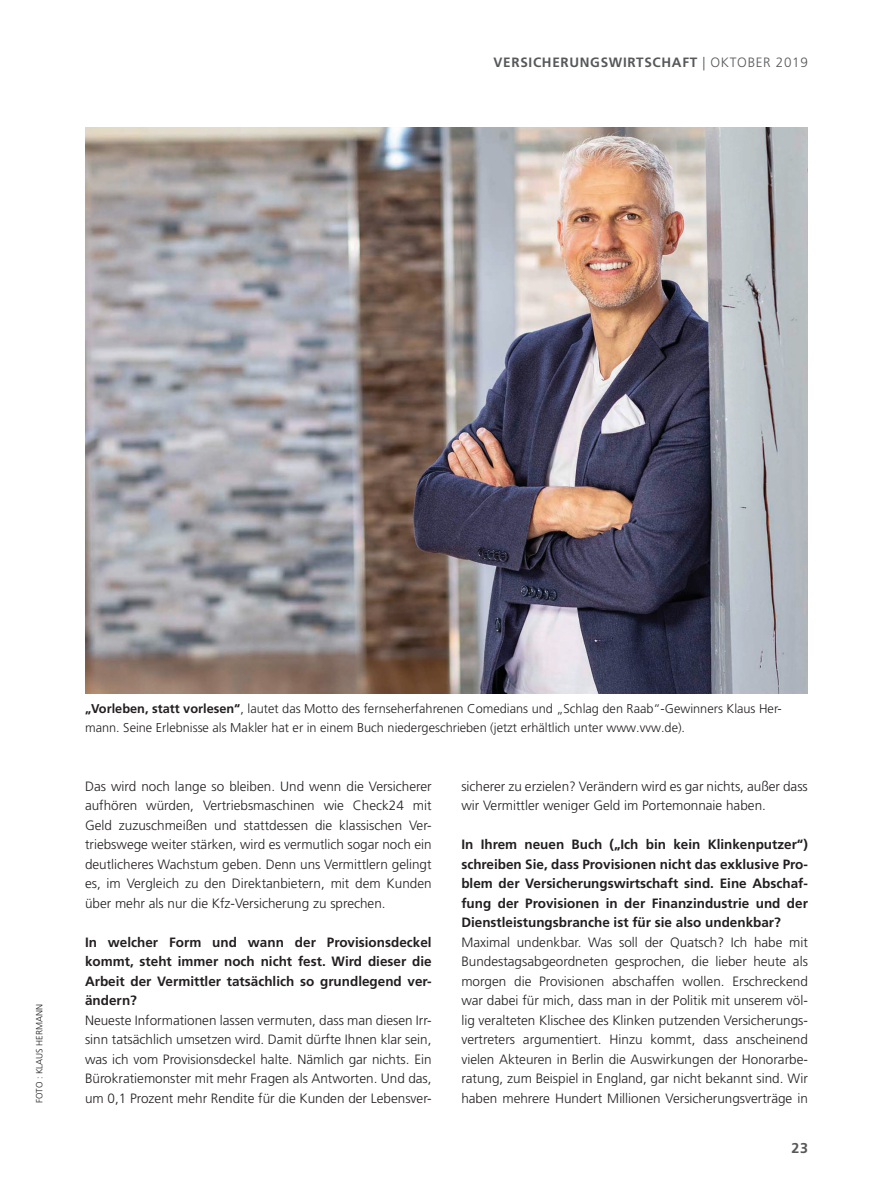
<style>
.page{position:relative;width:893px;height:1191px;background:#fff}
.page>*{position:absolute;margin:0;border:0;box-sizing:border-box;transform-origin:0 0}
.t1{font:700 14.25px "Frutiger LT Pro";color:#57585a}
.interview_antwort{font:300 13.5px/19.5px "Frutiger LT Pro";color:#231f20;text-align:justify}
.interview_frage{font:700 13.5px/19.5px "Frutiger LT Pro";color:#231f20;text-align:justify}
.t2{font:700 13.5px "Frutiger LT Pro";letter-spacing:.05em;color:#57585a}
.abbildung_legende{font:300 12.75px/19.5px "Frutiger LT Pro";color:#231f20}
.abbildung_quelle{font:300 9px "Frutiger LT Pro";color:#231f20}
.s1{font-weight:300}
.s2{font-weight:700}
</style>
<div class="page">
<img style="left:85px;top:128px;width:723px;height:565px">
<p class="t2" style="left:494px;top:54px;width:316px">VERSICHERUNGSWIRTSCHAFT <span class="s1">| OKTOBER 2019</span></p>
<p class="abbildung_quelle" style="left:34px;top:1103px;width:101px;rotate:-90deg">FOTO : KLAUS HERMANN</p>
<p class="abbildung_legende" style="left:85px;top:698px;width:698px"><span class="s2">„Vorleben, statt vorlesen“</span>, lautet das Motto des fernseherfahrenen Comedians und „Schlag den Raab“-Gewinners Klaus Her&shy;mann. Seine Erlebnisse als Makler hat er in einem Buch niedergeschrieben (jetzt erhältlich unter www.vvw.de).</p>
<p class="interview_antwort" style="left:85px;top:776px;width:348px">Das wird noch lange so bleiben. Und wenn die Versicherer aufhören würden, Vertriebsmaschinen wie Check24 mit Geld zuzuschmeißen und stattdessen die klassischen Ver&shy;triebswege weiter stärken, wird es vermutlich sogar noch ein deutlicheres Wachstum geben. Denn uns Vermittlern gelingt es, im Vergleich zu den Direktanbietern, mit dem Kunden über mehr als nur die Kfz-Versicherung zu sprechen.</p>
<p class="interview_frage" style="left:85px;top:932px;width:348px">In welcher Form und wann der Provisionsdeckel kommt, steht immer noch nicht fest. Wird dieser die Arbeit der Vermittler tatsächlich so grundlegend ver&shy;ändern?</p>
<p class="interview_antwort" style="left:85px;top:1010px;width:348px">Neueste Informationen lassen vermuten, dass man diesen Irr&shy;sinn tatsächlich umsetzen wird. Damit dürfte Ihnen klar sein, was ich vom Provisionsdeckel halte. Nämlich gar nichts. Ein Bürokratiemonster mit mehr Fragen als Antworten. Und das, um 0,1 Prozent mehr Rendite für die Kunden der Lebensver-</p>
<p class="interview_antwort" style="left:461px;top:776px;width:348px">sicherer zu erzielen? Verändern wird es gar nichts, außer dass wir Vermittler weniger Geld im Portemonnaie haben.</p>
<p class="interview_frage" style="left:461px;top:835px;width:348px">In Ihrem neuen Buch („Ich bin kein Klinkenputzer“) schreiben Sie, dass Provisionen nicht das exklusive Pro&shy;blem der Versicherungswirtschaft sind. Eine Abschaf&shy;fung der Provisionen in der Finanzindustrie und der Dienstleistungsbranche ist für sie also undenkbar?</p>
<p class="interview_antwort" style="left:461px;top:932px;width:348px">Maximal undenkbar. Was soll der Quatsch? Ich habe mit Bundestagsabgeordneten gesprochen, die lieber heute als morgen die Provisionen abschaffen wollen. Erschreckend war dabei für mich, dass man in der Politik mit unserem völ&shy;lig veralteten Klischee des Klinken putzenden Versicherungs&shy;vertreters argumentiert. Hinzu kommt, dass anscheinend vielen Akteuren in Berlin die Auswirkungen der Honorarbe&shy;ratung, zum Beispiel in England, gar nicht bekannt sind. Wir haben mehrere Hundert Millionen Versicherungsverträge in</p>
<p class="t1" style="left:791px;top:1139px;width:18px">23</p>
</div>
